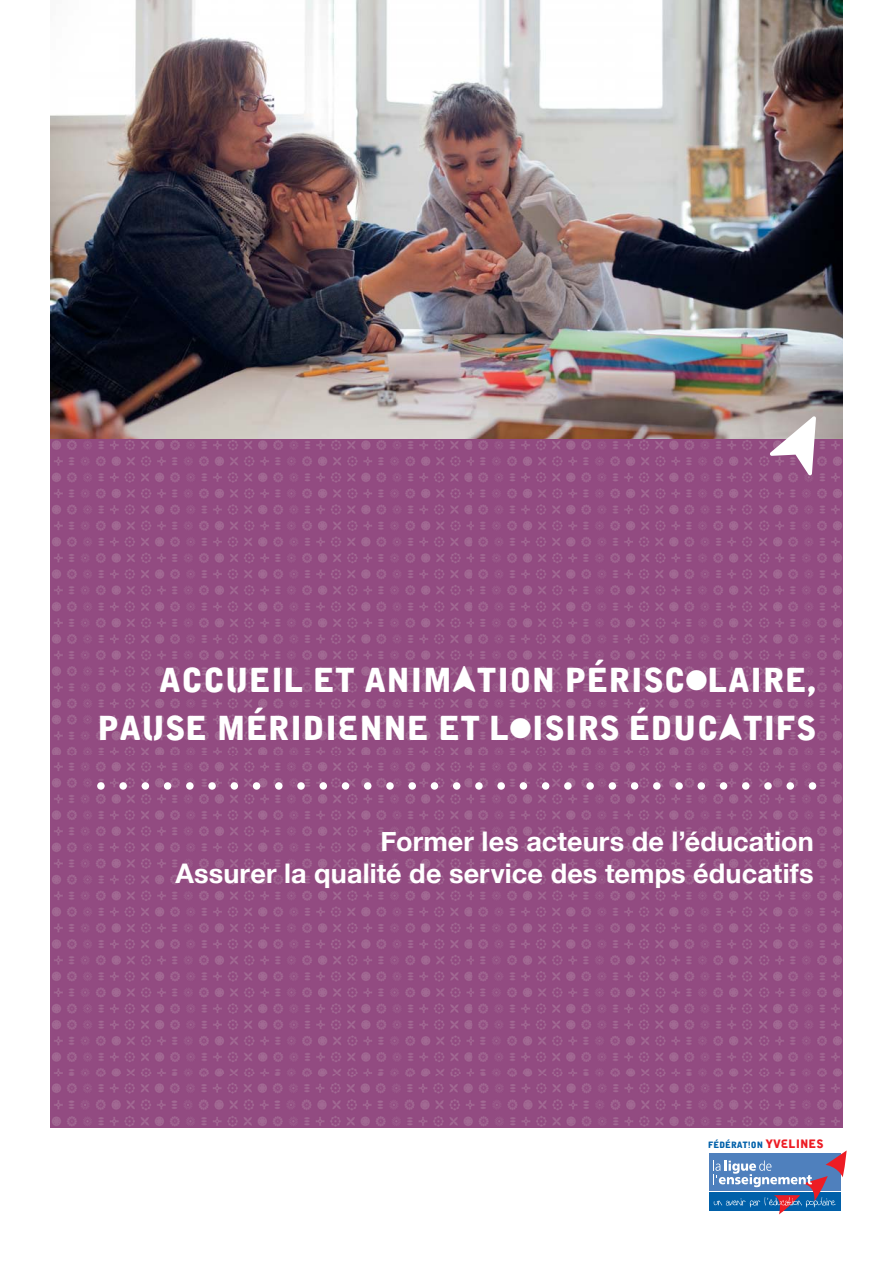
<style>
.page{position:relative;width:893px;height:1263px;background:#fff}
.page>*{position:absolute;margin:0;border:0;box-sizing:border-box;transform-origin:0 0}
.t1{font:33px/48px "Alpha Ligue";color:#fff;text-align:right}
.t2{font:700 27px/32.4px "Helvetica Neue";letter-spacing:.005em;color:#fff;text-align:right}
.t3{font:8.7px "Alpha Ligue";color:#0060a9}
.s1{font-size:11.7px;color:#ed1c24}
</style>
<div class="page">
<img style="left:51px;top:0;width:791px;height:1127px">
<svg style="left:769px;top:416px;width:47px;height:59px"></svg>
<svg style="left:97px;top:782px;width:719px;height:8px"></svg>
<div style="left:709px;top:1153px;width:131px;height:38px;background:#4f80bd"></div>
<div style="left:709px;top:1192px;width:131px;height:19px;background:#0060a9"></div>
<svg style="left:713px;top:1151px;width:133px;height:63px"></svg>
<p class="t1" style="left:97px;top:656px;width:720px">ACCUEIL ET ANIMATION PÉRISCOLAIRE,<br>PAUSE MÉRIDIENNE ET LOISIRS ÉDUCATIFS</p>
<p class="t2" style="left:176px;top:824px;width:639px">Former les acteurs de l’éducation<br>Assurer la qualité de service des temps éducatifs</p>
<p class="t3" style="left:708px;top:1140px;width:117px">FÉDÉRATION <span class="s1">YVELINES</span></p>
</div>
